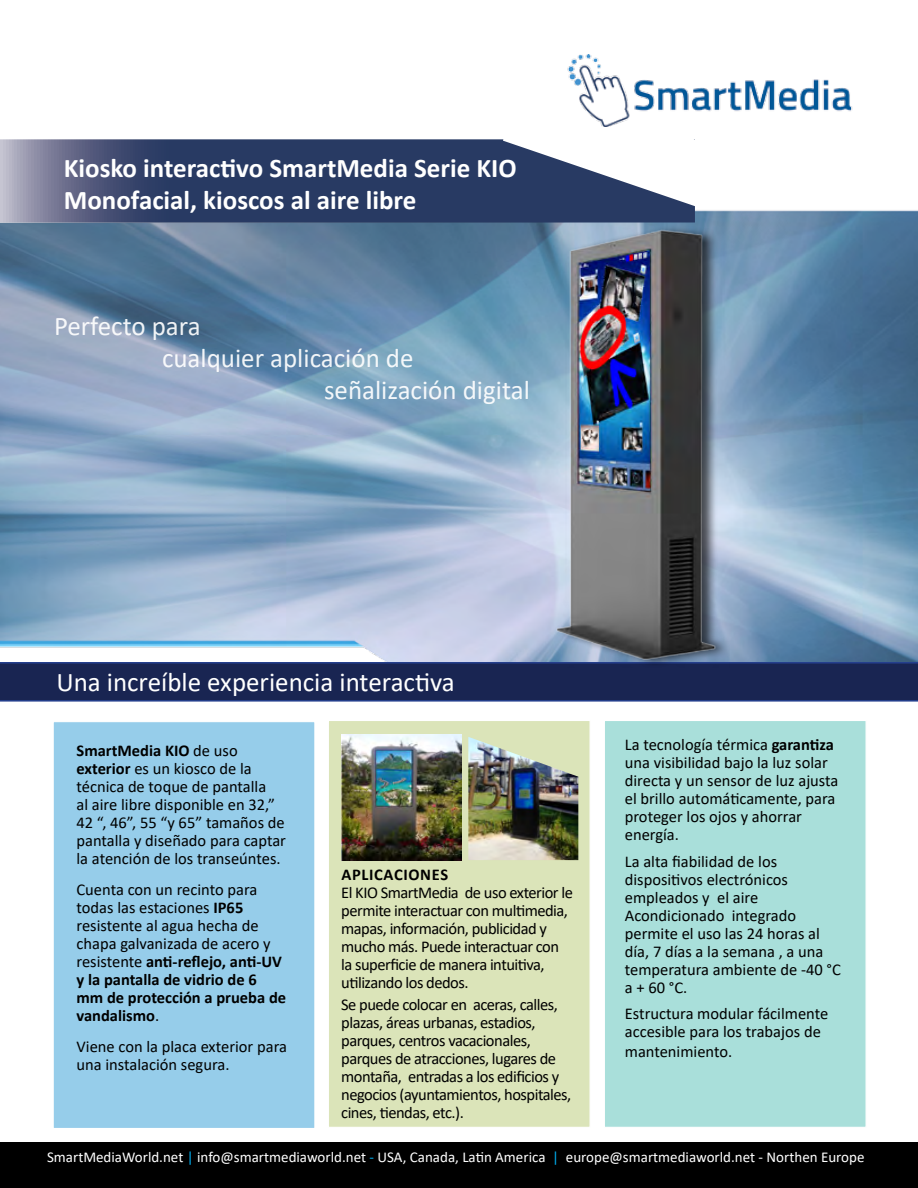
<style>
.page{position:relative;width:918px;height:1188px;background:#fff}
.page>*{position:absolute;margin:0;border:0;box-sizing:border-box;transform-origin:0 0}
.t1{font:27px "Calibri";color:#fff}
.t2{font:700 27px "Calibri";color:#fff}
.t3{font:16.5px/18px "Calibri";color:#000}
.t4{font:16.5px/18px "Calibri";letter-spacing:-.03em;color:#000}
.t5{font:700 16.5px "Calibri";letter-spacing:.04em;color:#000}
.t6{font:15px "Calibri";color:#fff}
.s1{font-weight:700}
.s2{color:#00aeef}
</style>
<div class="page">
<img style="left:567px;top:54px;width:286px;height:72px">
<div style="left:53px;top:722px;width:262px;height:406px;background:#96cdea"></div>
<div style="left:328px;top:720px;width:263px;height:408px;background:#dbe4b9;border:1px solid #fff"></div>
<div style="left:604px;top:720px;width:263px;height:408px;background:#a9dfda;border:1px solid #fff"></div>
<img style="left:468px;top:737px;width:110px;height:123px">
<img style="left:573px;top:736px;width:1px;height:39px">
<img style="left:0;top:210px;width:918px;height:452px">
<svg style="left:0;top:662px;width:918px;height:40px;background:#1c2958"></svg>
<svg style="left:0;top:139px;width:695px;height:84px;background:#4f5c7e"></svg>
<img style="left:342px;top:735px;width:120px;height:125px">
<div style="left:558px;top:224px;width:172px;height:444px;background:#000;opacity:.67"></div>
<img style="left:531px;top:226px;width:214px;height:433px">
<div style="left:0;top:1142px;width:918px;height:46px;background:#000"></div>
<p class="t2" style="left:64px;top:151px;width:454px">Kiosko interactivo SmartMedia Serie KIO</p>
<p class="t2" style="left:64px;top:183px;width:354px">Monofacial, kioscos al aire libre</p>
<h1 class="t1" style="left:54px;top:307px;width:148px">Perfecto para</h1>
<h1 class="t1" style="left:162px;top:339px;width:253px">cualquier aplicación de</h1>
<h1 class="t1" style="left:324px;top:372px;width:207px">señalización digital</h1>
<p class="t1" style="left:56px;top:663px;width:400px">Una increíble experiencia interactiva</p>
<p class="t3" style="left:77px;top:741px;width:211px"><span class="s1">SmartMedia KIO</span> de uso <span class="s1">exterior</span> es un kiosco de la técnica de toque de pantalla<br>al aire libre disponible en 32,”<br>42 “, 46”, 55 “y 65” tamaños de pantalla y diseñado para captar la atención de los transeúntes.</p>
<p class="t3" style="left:77px;top:880px;width:211px">Cuenta con un recinto para todas las estaciones <span class="s1">IP65 </span>resistente al agua hecha de chapa galvanizada de acero y resistente <span class="s1">anti-reflejo, anti-UV y la pantalla de vidrio de 6 mm de protección a prueba de vandalismo</span>.</p>
<p class="t3" style="left:77px;top:1037px;width:212px">Viene con la placa exterior para una instalación segura.</p>
<p class="t5" style="left:342px;top:864px;width:108px">APLICACIONES</p>
<p class="t4" style="left:341px;top:883px;width:233px">El KIO SmartMedia de uso exterior le permite interactuar con multimedia, mapas, información, publicidad y mucho más. Puede interactuar con la superficie de manera intuitiva, utilizando los dedos.</p>
<p class="t4" style="left:341px;top:995px;width:232px">Se puede colocar en aceras, calles, plazas, áreas urbanas, estadios, parques, centros vacacionales, parques de atracciones, lugares de montaña, entradas a los edificios y negocios (ayuntamientos, hospitales, cines, tiendas, etc.).</p>
<p class="t3" style="left:625px;top:735px;width:215px">La tecnología térmica <span class="s1">garantiza </span>una visibilidad bajo la luz solar directa y un sensor de luz ajusta el brillo automáticamente, para proteger los ojos y ahorrar energía.</p>
<p class="t3" style="left:625px;top:852px;width:218px">La alta fiabilidad de los dispositivos electrónicos empleados y el aire<br>Acondicionado integrado permite el uso las 24 horas al día, 7 días a la semana , a una temperatura ambiente de -40 °C a + 60 °C.</p>
<p class="t3" style="left:625px;top:1004px;width:205px">Estructura modular fácilmente accesible para los trabajos de</p>
<p class="t3" style="left:625px;top:1042px;width:109px">mantenimiento.</p>
<p class="t6" style="left:47px;top:1147px;width:819px">SmartMediaWorld.net <span class="s2">|</span> info@smartmediaworld.net <span class="s2">-</span> USA, Canada, Latin America <span class="s2">|</span> europe@smartmediaworld.net - Northen Europe</p>
</div>
